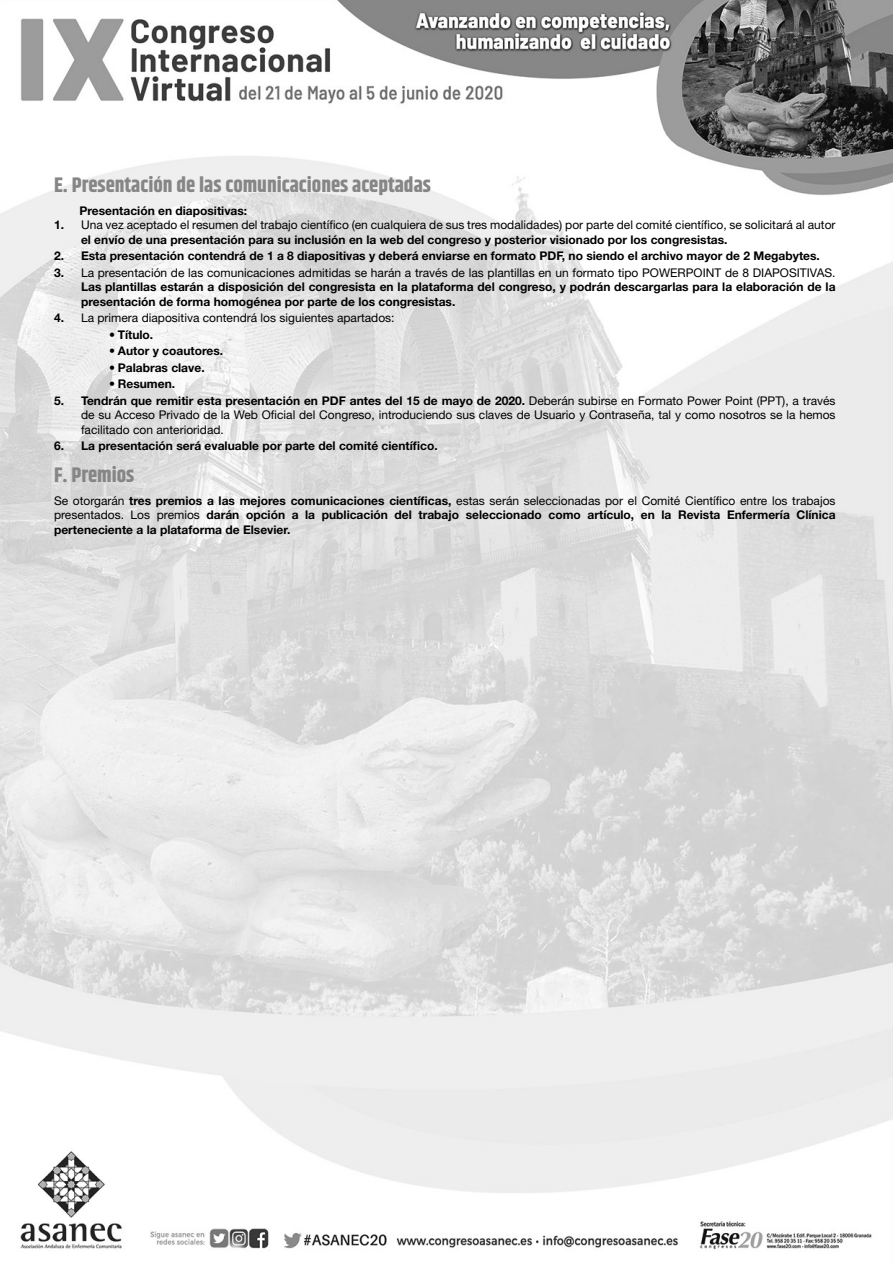
<style>
.page{position:relative;width:893px;height:1263px;background:#fff}
.page>*{position:absolute;margin:0;border:0;box-sizing:border-box;transform-origin:0 0}
.t1{font:700 21px "Khand";color:#868686}
.t2{font:700 12px/14.4px "Helvetica Neue LT Std";color:#000;text-align:justify}
.t3{font:12px/14.4px "Helvetica Neue LT Std";color:#000}
.s1{font-weight:700}
.s2{font-weight:400}
</style>
<div class="page">
<img style="left:0;top:0;width:893px;height:1250px">
<h1 class="t1" style="left:54px;top:170px;width:378px">E. Presentación de las comunicaciones aceptadas</h1>
<p class="t2" style="left:80px;top:205px;width:169px">Presentación en diapositivas:</p>
<p class="t3" style="left:81px;top:219px;width:756px;text-indent:-27px"><span class="s1">1.</span> Una vez aceptado el resumen del trabajo científico (en cualquiera de sus tres modalidades) por parte del comité científico, se solicitará al autor <span class="s1">el envío de una presentación para su inclusión en la web del congreso y posterior visionado por los congresistas.</span></p>
<p class="t2" style="left:54px;top:250px;width:767px">2. Esta presentación contendrá de 1 a 8 diapositivas y deberá enviarse en formato PDF, no siendo el archivo mayor de 2 Megabytes.</p>
<p class="t2" style="left:81px;top:267px;width:756px;text-indent:-27px">3. <span class="s2">La presentación de las comunicaciones admitidas se harán a través de las plantillas en un formato tipo POWERPOINT de 8 DIAPOSITIVAS.<br></span>Las plantillas estarán a disposición del congresista en la plataforma del congreso, y podrán descargarlas para la elaboración de la presentación de forma homogénea por parte de los congresistas.</p>
<p class="t3" style="left:54px;top:312px;width:342px"><span class="s1">4.</span> La primera diapositiva contendrá los siguientes apartados:</p>
<p class="t2" style="left:109px;top:328px;width:46px"><span class="s2">•</span> Título.</p>
<p class="t2" style="left:109px;top:345px;width:115px"><span class="s2">•</span> Autor y coautores.</p>
<p class="t2" style="left:109px;top:362px;width:97px"><span class="s2">•</span> Palabras clave.</p>
<p class="t2" style="left:109px;top:378px;width:67px"><span class="s2">•</span> Resumen.</p>
<p class="t3" style="left:81px;top:395px;width:756px;text-align:justify;text-indent:-27px"><span class="s1">5. Tendrán que remitir esta presentación en PDF antes del 15 de mayo de 2020.</span> Deberán subirse en Formato Power Point (PPT), a través de su Acceso Privado de la Web Oficial del Congreso, introduciendo sus claves de Usuario y Contraseña, tal y como nosotros se la hemos facilitado con anterioridad.</p>
<p class="t2" style="left:54px;top:440px;width:385px">6. La presentación será evaluable por parte del comité científico.</p>
<h1 class="t1" style="left:54px;top:460px;width:82px">F. Premios</h1>
<p class="t2" style="left:54px;top:494px;width:783px"><span class="s2">Se otorgarán</span> tres premios a las mejores comunicaciones científicas, <span class="s2">estas serán seleccionadas por el Comité Científico entre los trabajos presentados. Los premios</span> darán opción a la publicación del trabajo seleccionado como artículo, en la Revista Enfermería Clínica perteneciente a la plataforma de Elsevier.</p>
</div>
